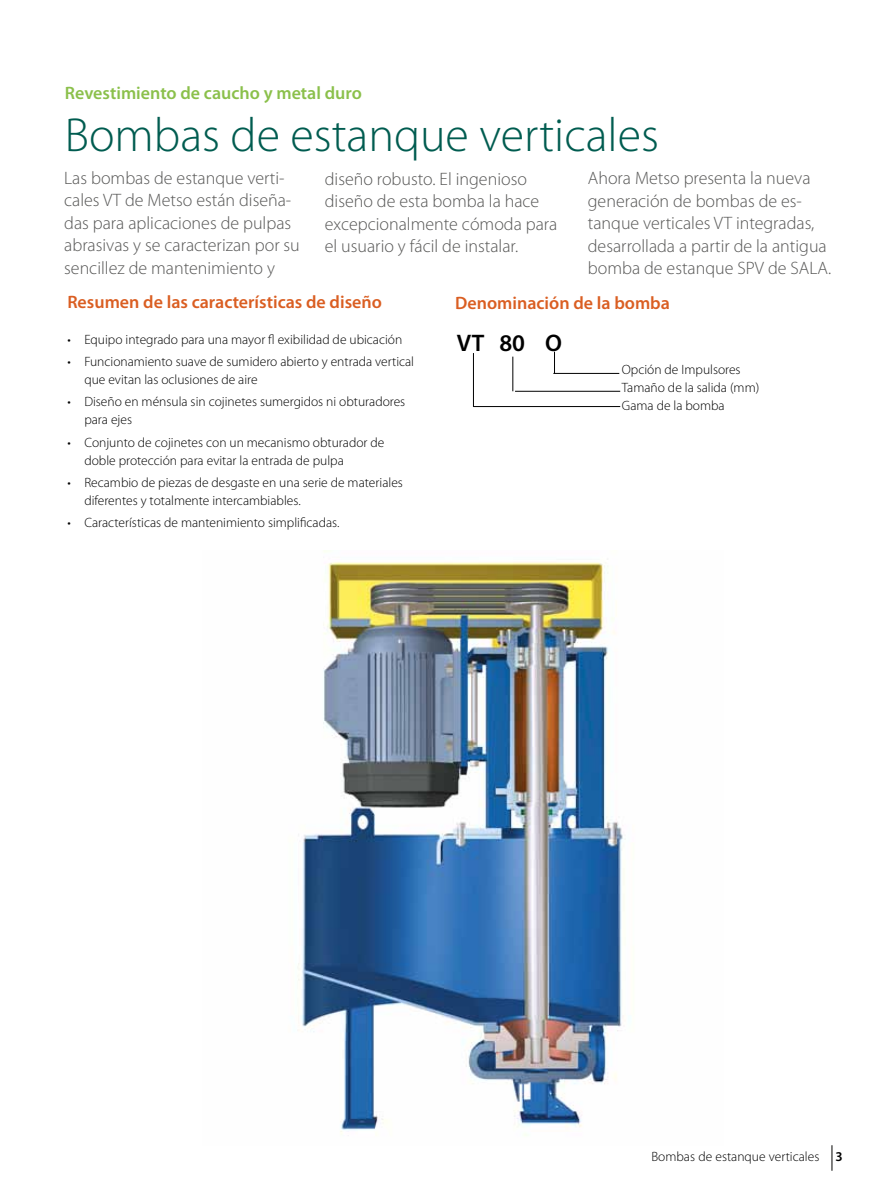
<style>
.page{position:relative;width:893px;height:1191px;background:#fff}
.page>*{position:absolute;margin:0;border:0;box-sizing:border-box;transform-origin:0 0}
.t1{font:300 48px "Myriad Pro";color:#005c50}
.t2{font:600 24px "Myriad Pro";color:#000}
.t3{font:300 18px/22.5px "Myriad Pro";color:#575756}
.t4{font:600 18px "Myriad Pro";color:#da5e22}
.t5{font:600 18px "Myriad Pro";color:#8bc04b}
.t6{font:300 13.5px/18px "Myriad Pro";color:#000}
.s1{font-weight:600}
</style>
<div class="page">
<hr style="left:831px;top:1145px;width:2px;height:25px;background:#575756">
<img style="left:298px;top:550px;width:327px;height:586px">
<hr style="left:553px;top:373px;width:66px;height:1px;background:#000">
<svg style="left:554px;top:352px;width:1px;height:21px"></svg>
<hr style="left:515px;top:391px;width:105px;height:1px;background:#000">
<hr style="left:512px;top:356px;width:1px;height:35px;background:#000">
<hr style="left:473px;top:406px;width:147px;height:1px;background:#000">
<hr style="left:473px;top:353px;width:1px;height:54px;background:#000">
<h3 class="t5" style="left:65px;top:81px;width:298px">Revestimiento de caucho y metal duro</h3>
<h1 class="t1" style="left:65px;top:109px;width:595px">Bombas de estanque verticales</h1>
<h3 class="t3" style="left:64px;top:167px;width:237px">Las bombas de estanque verti&shy;cales VT de Metso están diseña&shy;das para aplicaciones de pulpas abrasivas y se caracterizan por su sencillez de mantenimiento y</h3>
<h3 class="t3" style="left:325px;top:168px;width:234px">diseño robusto. El ingenioso diseño de esta bomba la hace excepcionalmente cómoda para el usuario y fácil de instalar.</h3>
<h3 class="t3" style="left:588px;top:167px;width:245px">Ahora Metso presenta la nueva generación de bombas de es&shy;tanque verticales VT integradas, desarrollada a partir de la antigua bomba de estanque SPV de SALA.</h3>
<h3 class="t4" style="left:67px;top:290px;width:316px">Resumen de las características de diseño</h3>
<p class="t6" style="left:67px;top:330px;width:336px">• Equipo integrado para una mayor fl exibilidad de ubicación</p>
<p class="t6" style="left:84px;top:353px;width:331px;text-indent:-17px">• Funcionamiento suave de sumidero abierto y entrada vertical que evitan las oclusiones de aire</p>
<p class="t6" style="left:84px;top:393px;width:322px;text-indent:-17px">• Diseño en ménsula sin cojinetes sumergidos ni obturadores para ejes</p>
<p class="t6" style="left:84px;top:433px;width:301px;text-indent:-17px">• Conjunto de cojinetes con un mecanismo obturador de doble protección para evitar la entrada de pulpa</p>
<p class="t6" style="left:84px;top:473px;width:320px;text-indent:-17px">• Recambio de piezas de desgaste en una serie de materiales diferentes y totalmente intercambiables.</p>
<p class="t6" style="left:67px;top:514px;width:274px">• Características de mantenimiento simplificadas.</p>
<h3 class="t4" style="left:455px;top:291px;width:216px">Denominación de la bomba</h3>
<h2 class="t2" style="left:457px;top:328px;width:107px">VT 80 O</h2>
<p class="t6" style="left:622px;top:361px;width:139px">Opción de Impulsores<br>Tamaño de la salida (mm)<br>Gama de la bomba</p>
<p class="t6" style="left:651px;top:1147px;width:193px">Bombas de estanque verticales <span class="s1">3</span></p>
</div>
